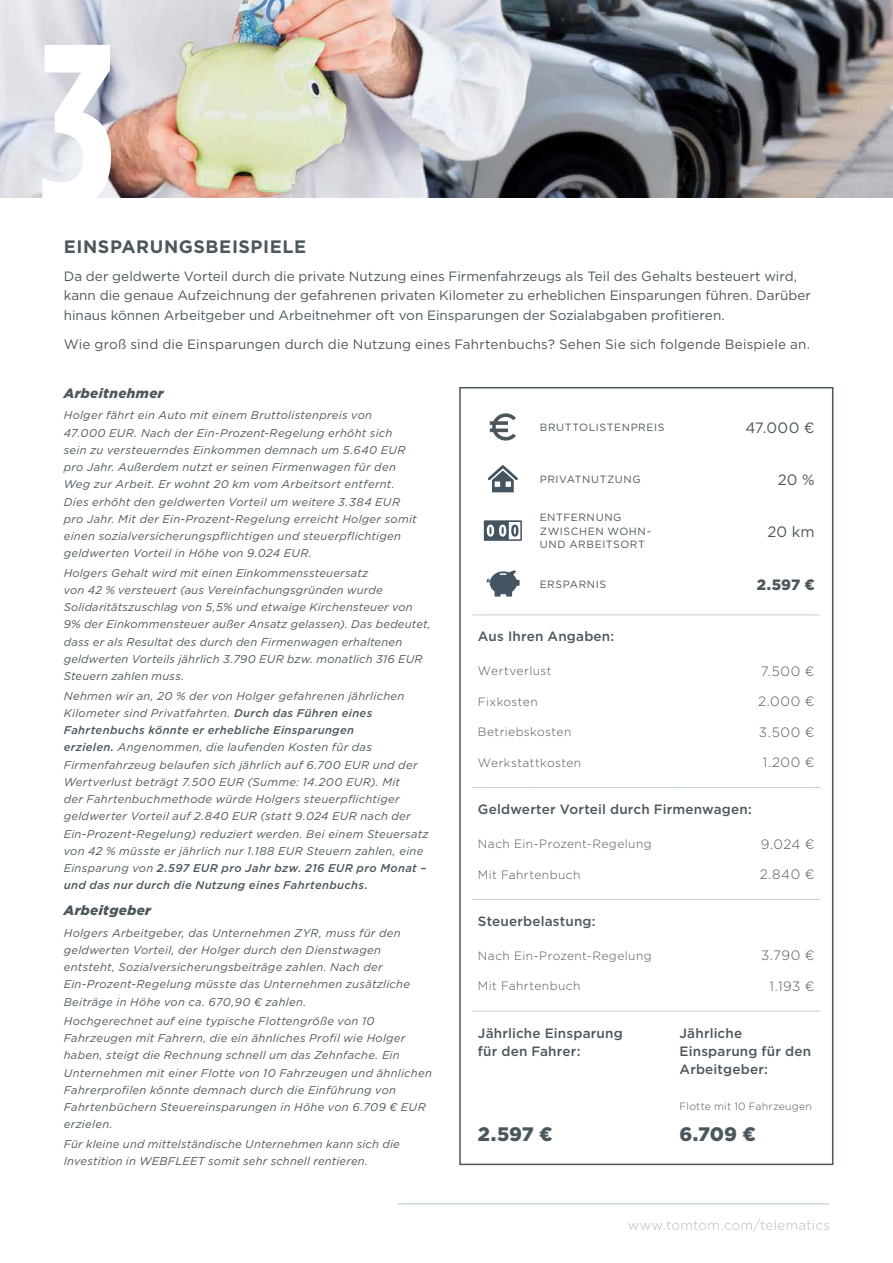
<style>
.page{position:relative;width:893px;height:1263px;background:#fff}
.page>*{position:absolute;margin:0;border:0;box-sizing:border-box;transform-origin:0 0}
.t1{font:700 232.5px "Gotham Condensed";color:#fff}
.t2{font:900 19.5px "Gotham";letter-spacing:-.01em;color:#4c575d}
.t3{font:700 18px "Gotham";letter-spacing:.03em;color:#4c575d}
.t4{font:15px "Gotham";letter-spacing:.005em;color:#4c575d}
.t5{font:900 15px "Gotham";color:#4c575d}
.t6{font:13.5px/19.5px "Gotham";letter-spacing:.005em;color:#4c575d}
.t7{font:500 13.5px/18px "Gotham";letter-spacing:.015em;color:#4c575d}
.t8{font:300 13.5px "Gotham";letter-spacing:.04em;color:#4c575d}
.t9{font:italic 900 13.5px "Gotham";letter-spacing:.03em;color:#4c575d}
.t10{font:300 12px "Gotham";letter-spacing:.035em;color:#4c575d}
.t11{font:italic 11.25px/17.2px "Gotham";letter-spacing:.025em;color:#4c575d}
.t12{font:10.5px/13.5px "Gotham";letter-spacing:.055em;color:#4c575d}
.t13{font:300 10.5px "Gotham";letter-spacing:.02em;color:#4c575d}
.s1{font-weight:500}
</style>
<div class="page">
<hr style="left:398px;top:1203px;width:431px;height:1px;background:#c8cfd3">
<svg style="left:628px;top:1219px;width:201px;height:12px"></svg>
<img style="left:0;top:0;width:893px;height:198px">
<div style="left:459px;top:387px;width:374px;height:778px;border:2px solid #4c575d"></div>
<hr style="left:472px;top:614px;width:62px;height:1px;background:#c8cfd3">
<hr style="left:534px;top:614px;width:135px;height:1px;background:#c8cfd3">
<svg style="left:669px;top:614px;width:41px;height:1px"></svg>
<hr style="left:710px;top:614px;width:111px;height:1px;background:#c8cfd3">
<hr style="left:472px;top:787px;width:62px;height:1px;background:#c8cfd3">
<hr style="left:534px;top:787px;width:135px;height:1px;background:#c8cfd3">
<svg style="left:669px;top:787px;width:41px;height:1px"></svg>
<hr style="left:710px;top:787px;width:111px;height:1px;background:#c8cfd3">
<hr style="left:472px;top:899px;width:62px;height:1px;background:#c8cfd3">
<hr style="left:534px;top:899px;width:135px;height:1px;background:#c8cfd3">
<svg style="left:669px;top:899px;width:41px;height:1px"></svg>
<hr style="left:710px;top:899px;width:111px;height:1px;background:#c8cfd3">
<hr style="left:472px;top:1011px;width:62px;height:1px;background:#c8cfd3">
<hr style="left:534px;top:1011px;width:135px;height:1px;background:#c8cfd3">
<svg style="left:669px;top:1011px;width:41px;height:1px"></svg>
<hr style="left:710px;top:1011px;width:111px;height:1px;background:#c8cfd3">
<svg style="left:490px;top:413px;width:26px;height:28px"></svg>
<svg style="left:488px;top:465px;width:30px;height:27px"></svg>
<svg style="left:484px;top:520px;width:38px;height:21px"></svg>
<svg style="left:486px;top:570px;width:34px;height:27px"></svg>
<h1 class="t1" style="left:39px;top:-5px;width:78px">3</h1>
<h3 class="t3" style="left:64px;top:234px;width:244px">EINSPARUNGSBEISPIELE</h3>
<p class="t6" style="left:64px;top:266px;width:749px">Da der geldwerte Vorteil durch die private Nutzung eines Firmenfahrzeugs als Teil des Gehalts besteuert wird, kann die genaue Aufzeichnung der gefahrenen privaten Kilometer zu erheblichen Einsparungen führen. Darüber hinaus können Arbeitgeber und Arbeitnehmer oft von Einsparungen der Sozialabgaben profitieren.</p>
<p class="t6" style="left:64px;top:334px;width:748px">Wie groß sind die Einsparungen durch die Nutzung eines Fahrtenbuchs? Sehen Sie sich folgende Beispiele an.</p>
<p class="t9" style="left:64px;top:384px;width:101px">Arbeitnehmer</p>
<p class="t11" style="left:64px;top:406px;width:354px">Holger fährt ein Auto mit einem Bruttolistenpreis von 47.000 EUR. Nach der Ein-Prozent-Regelung erhöht sich sein zu versteuerndes Einkommen demnach um 5.640 EUR pro Jahr. Außerdem nutzt er seinen Firmenwagen für den Weg zur Arbeit. Er wohnt 20 km vom Arbeitsort entfernt.<br>Dies erhöht den geldwerten Vorteil um weitere 3.384 EUR pro Jahr. Mit der Ein-Prozent-Regelung erreicht Holger somit einen sozialversicherungspflichtigen und steuerpflichtigen geldwerten Vorteil in Höhe von 9.024 EUR.</p>
<p class="t11" style="left:64px;top:564px;width:368px">Holgers Gehalt wird mit einen Einkommenssteuersatz<br>von 42 % versteuert (aus Vereinfachungsgründen wurde Solidaritätszuschlag von 5,5% und etwaige Kirchensteuer von 9% der Einkommensteuer außer Ansatz gelassen). Das bedeutet, dass er als Resultat des durch den Firmenwagen erhaltenen geldwerten Vorteils jährlich 3.790 EUR bzw. monatlich 316 EUR Steuern zahlen muss.</p>
<p class="t11" style="left:64px;top:687px;width:366px">Nehmen wir an, 20 % der von Holger gefahrenen jährlichen Kilometer sind Privatfahrten. <span class="s1">Durch das Führen eines Fahrtenbuchs könnte er erhebliche Einsparungen<br>erzielen.</span> Angenommen, die laufenden Kosten für das Firmenfahrzeug belaufen sich jährlich auf 6.700 EUR und der Wertverlust beträgt 7.500 EUR (Summe: 14.200 EUR). Mit<br>der Fahrtenbuchmethode würde Holgers steuerpflichtiger geldwerter Vorteil auf 2.840 EUR (statt 9.024 EUR nach der Ein-Prozent-Regelung) reduziert werden. Bei einem Steuersatz von 42 % müsste er jährlich nur 1.188 EUR Steuern zahlen, eine Einsparung von <span class="s1">2.597 EUR pro Jahr bzw. 216 EUR pro Monat – und das nur durch die Nutzung eines Fahrtenbuchs.</span></p>
<p class="t9" style="left:64px;top:901px;width:89px">Arbeitgeber</p>
<p class="t11" style="left:64px;top:924px;width:348px">Holgers Arbeitgeber, das Unternehmen ZYR, muss für den geldwerten Vorteil, der Holger durch den Dienstwagen entsteht, Sozialversicherungsbeiträge zahlen. Nach der Ein-Prozent-Regelung müsste das Unternehmen zusätzliche Beiträge in Höhe von ca. 670,90 € zahlen.</p>
<p class="t11" style="left:64px;top:1012px;width:370px">Hochgerechnet auf eine typische Flottengröße von 10<br>Fahrzeugen mit Fahrern, die ein ähnliches Profil wie Holger haben, steigt die Rechnung schnell um das Zehnfache. Ein Unternehmen mit einer Flotte von 10 Fahrzeugen und ähnlichen Fahrerprofilen könnte demnach durch die Einführung von Fahrtenbüchern Steuereinsparungen in Höhe von 6.709 € EUR erzielen.</p>
<p class="t11" style="left:64px;top:1135px;width:337px">Für kleine und mittelständische Unternehmen kann sich die<br>Investition in WEBFLEET somit sehr schnell rentieren.</p>
<p class="t12" style="left:540px;top:420px;width:126px">BRUTTOLISTENPREIS</p>
<h3 class="t4" style="left:745px;top:418px;width:71px">47.000 €</h3>
<p class="t12" style="left:540px;top:472px;width:102px">PRIVATNUTZUNG</p>
<h3 class="t4" style="left:778px;top:470px;width:38px">20 %</h3>
<p class="t12" style="left:540px;top:511px;width:113px">ENTFERNUNG<br>ZWISCHEN WOHN-<br>UND ARBEITSORT</p>
<h3 class="t4" style="left:767px;top:522px;width:49px">20 km</h3>
<p class="t12" style="left:540px;top:577px;width:68px">ERSPARNIS</p>
<h3 class="t5" style="left:757px;top:574px;width:59px">2.597 €</h3>
<p class="t7" style="left:478px;top:627px;width:138px">Aus Ihren Angaben:</p>
<p class="t10" style="left:478px;top:663px;width:75px">Wertverlust</p>
<p class="t8" style="left:761px;top:662px;width:55px">7.500 €</p>
<p class="t10" style="left:478px;top:694px;width:61px">Fixkosten</p>
<p class="t8" style="left:758px;top:693px;width:58px">2.000 €</p>
<p class="t10" style="left:478px;top:724px;width:95px">Betriebskosten</p>
<p class="t8" style="left:759px;top:723px;width:57px">3.500 €</p>
<p class="t10" style="left:478px;top:755px;width:105px">Werkstattkosten</p>
<p class="t8" style="left:763px;top:754px;width:53px">1.200 €</p>
<p class="t7" style="left:478px;top:800px;width:275px">Geldwerter Vorteil durch Firmenwagen:</p>
<p class="t10" style="left:478px;top:836px;width:175px">Nach Ein-Prozent-Regelung</p>
<p class="t8" style="left:761px;top:835px;width:55px">9.024 €</p>
<p class="t10" style="left:478px;top:867px;width:104px">Mit Fahrtenbuch</p>
<p class="t8" style="left:760px;top:866px;width:57px">2.840 €</p>
<p class="t7" style="left:478px;top:912px;width:119px">Steuerbelastung:</p>
<p class="t10" style="left:478px;top:948px;width:175px">Nach Ein-Prozent-Regelung</p>
<p class="t8" style="left:761px;top:947px;width:55px">3.790 €</p>
<p class="t10" style="left:478px;top:978px;width:104px">Mit Fahrtenbuch</p>
<p class="t8" style="left:769px;top:978px;width:47px">1.193 €</p>
<p class="t7" style="left:478px;top:1024px;width:146px">Jährliche Einsparung für den Fahrer:</p>
<p class="t7" style="left:679px;top:1024px;width:133px">Jährliche<br>Einsparung für den<br>Arbeitgeber:</p>
<p class="t13" style="left:679px;top:1099px;width:134px">Flotte mit 10 Fahrzeugen</p>
<h2 class="t2" style="left:478px;top:1120px;width:76px">2.597 €</h2>
<h2 class="t2" style="left:679px;top:1120px;width:78px">6.709 €</h2>
</div>
